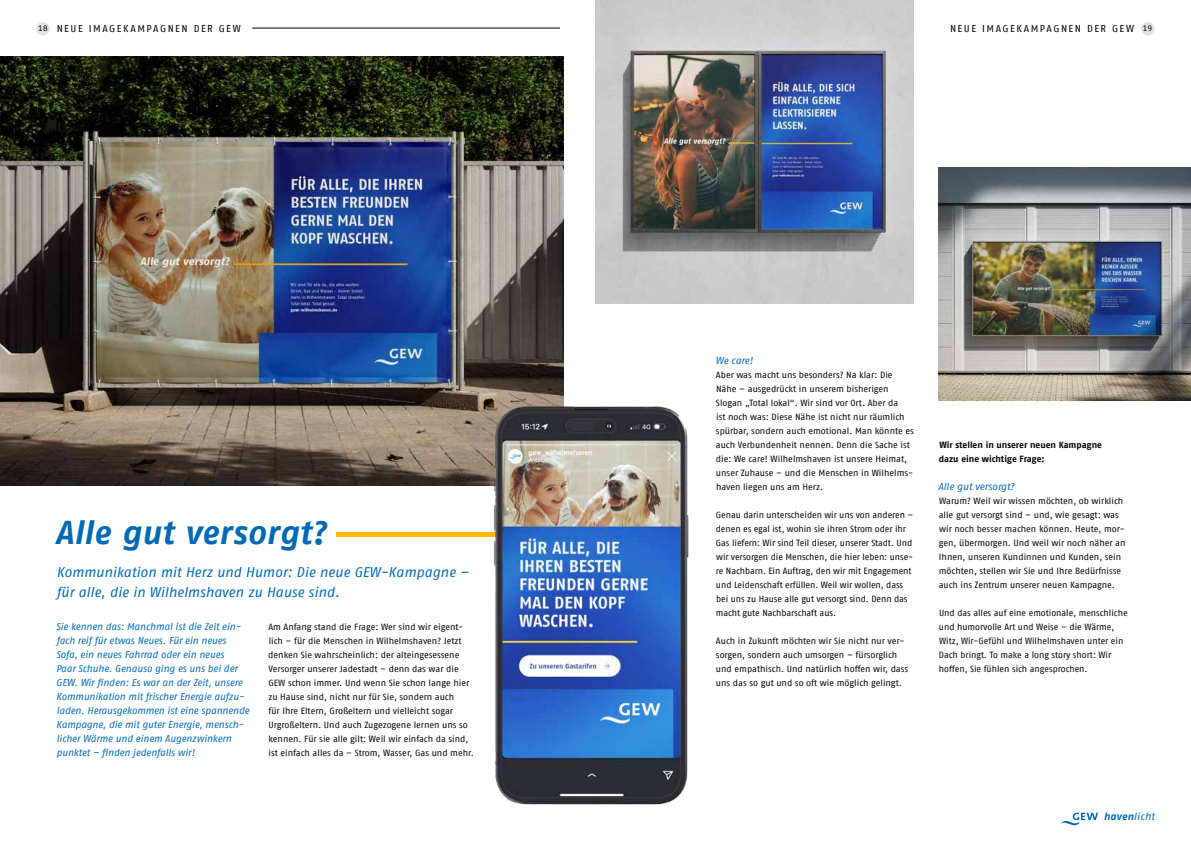
<style>
.page{position:relative;width:1191px;height:842px;background:#fff}
.page>*{position:absolute;margin:0;border:0;box-sizing:border-box;transform-origin:0 0}
.t1{font:italic 700 33px "Fago Offc";letter-spacing:.005em;color:#0069b4}
.t2{font:italic 14px/20px "Fago Offc";color:#0069b4}
.t3{font:italic 700 10.3px "Fago Offc";letter-spacing:.02em;color:#0069b4}
.t4{font:italic 10px/14px "Fago Offc";letter-spacing:-.005em;color:#0069b4}
.t5{font:10px "Fago Offc";letter-spacing:.145em;color:#000}
.t6{font:9px/14px "Fago Offc";letter-spacing:-.005em;color:#000}
.t7{font:700 9px/14px "Fago Offc";letter-spacing:-.005em;color:#000}
.s1{font-size:8px}
.s2{font-weight:400}
</style>
<div class="page">
<div style="left:36px;top:22px;width:14px;height:14px;background:#e3e3e3;border-radius:50%"></div>
<div style="left:1141px;top:22px;width:13px;height:14px;background:#e3e3e3;border-radius:50%"></div>
<svg style="left:1061px;top:812px;width:37px;height:13px"></svg>
<hr style="left:252px;top:28px;width:308px;height:1px;background:#000">
<img style="left:0;top:57px;width:564px;height:428px">
<hr style="left:336px;top:532px;width:259px;height:4px;background:#fbba00">
<img style="left:466px;top:388px;width:223px;height:417px">
<img style="left:938px;top:168px;width:253px;height:232px">
<img style="left:595px;top:0;width:318px;height:303px">
<p class="t5" style="left:38px;top:23px;width:204px"><span class="s1">18</span> NEUE IMAGEKAMPAGNEN DER GEW</p>
<p class="t5" style="left:950px;top:23px;width:203px">NEUE IMAGEKAMPAGNEN DER GEW <span class="s1">19</span></p>
<h1 class="t1" style="left:55px;top:513px;width:272px">Alle gut versorgt?</h1>
<h2 class="t2" style="left:56px;top:562px;width:414px">Kommunikation mit Herz und Humor: Die neue GEW-Kampagne – für alle, die in Wilhelmshaven zu Hause sind.</h2>
<p class="t4" style="left:56px;top:620px;width:195px">Sie kennen das: Manchmal ist die Zeit ein&shy;fach reif für etwas Neues. Für ein neues Sofa, ein neues Fahrrad oder ein neues<br>Paar Schuhe. Genauso ging es uns bei der GEW. Wir finden: Es war an der Zeit, unsere Kommunikation mit frischer Energie aufzu&shy;laden. Herausgekommen ist eine spannende Kampagne, die mit guter Energie, mensch&shy;licher Wärme und einem Augenzwinkern punktet – finden jedenfalls wir!</p>
<p class="t6" style="left:268px;top:620px;width:207px">Am Anfang stand die Frage: Wer sind wir eigent&shy;lich – für die Menschen in Wilhelmshaven? Jetzt denken Sie wahrscheinlich: der alteingesessene Versorger unserer Jadestadt – denn das war die GEW schon immer. Und wenn Sie schon lange hier zu Hause sind, nicht nur für Sie, sondern auch<br>für Ihre Eltern, Großeltern und vielleicht sogar Urgroßeltern. Und auch Zugezogene lernen uns so kennen. Für sie alle gilt: Weil wir einfach da sind, ist einfach alles da – Strom, Wasser, Gas und mehr.</p>
<p class="t4" style="left:715px;top:354px;width:39px">We care!</p>
<p class="t6" style="left:716px;top:368px;width:200px">Aber was macht uns besonders? Na klar: Die Nähe – ausgedrückt in unserem bisherigen Slogan „Total lokal“. Wir sind vor Ort. Aber da<br>ist noch was: Diese Nähe ist nicht nur räumlich spürbar, sondern auch emotional. Man könnte es auch Verbundenheit nennen. Denn die Sache ist die: We care! Wilhelmshaven ist unsere Heimat, unser Zuhause – und die Menschen in Wilhelms&shy;haven liegen uns am Herz.</p>
<p class="t6" style="left:716px;top:508px;width:199px">Genau darin unterscheiden wir uns von anderen – denen es egal ist, wohin sie ihren Strom oder ihr Gas liefern: Wir sind Teil dieser, unserer Stadt. Und wir versorgen die Menschen, die hier leben: unse&shy;re Nachbarn. Ein Auftrag, den wir mit Engagement und Leidenschaft erfüllen. Weil wir wollen, dass bei uns zu Hause alle gut versorgt sind. Denn das macht gute Nachbarschaft aus.</p>
<p class="t6" style="left:716px;top:634px;width:194px">Auch in Zukunft möchten wir Sie nicht nur ver&shy;sorgen, sondern auch umsorgen – fürsorglich und empathisch. Und natürlich hoffen wir, dass uns das so gut und so oft wie möglich gelingt.</p>
<p class="t7" style="left:939px;top:438px;width:165px">Wir stellen in unserer neuen Kampagne dazu eine wichtige Frage:</p>
<p class="t4" style="left:938px;top:480px;width:78px">Alle gut versorgt?</p>
<p class="t6" style="left:938px;top:494px;width:188px">Warum? Weil wir wissen möchten, ob wirklich alle gut versorgt sind – und, wie gesagt: was wir noch besser machen können. Heute, mor&shy;gen, übermorgen. Und weil wir noch näher an Ihnen, unseren Kundinnen und Kunden, sein möchten, stellen wir Sie und Ihre Bedürfnisse auch ins Zentrum unserer neuen Kampagne.</p>
<p class="t6" style="left:939px;top:606px;width:190px">Und das alles auf eine emotionale, menschliche und humorvolle Art und Weise – die Wärme, Witz, Wir-Gefühl und Wilhelmshaven unter ein Dach bringt. To make a long story short: Wir hoffen, Sie fühlen sich angesprochen.</p>
<p class="t3" style="left:1103px;top:811px;width:52px">haven<span class="s2">licht</span></p>
</div>
